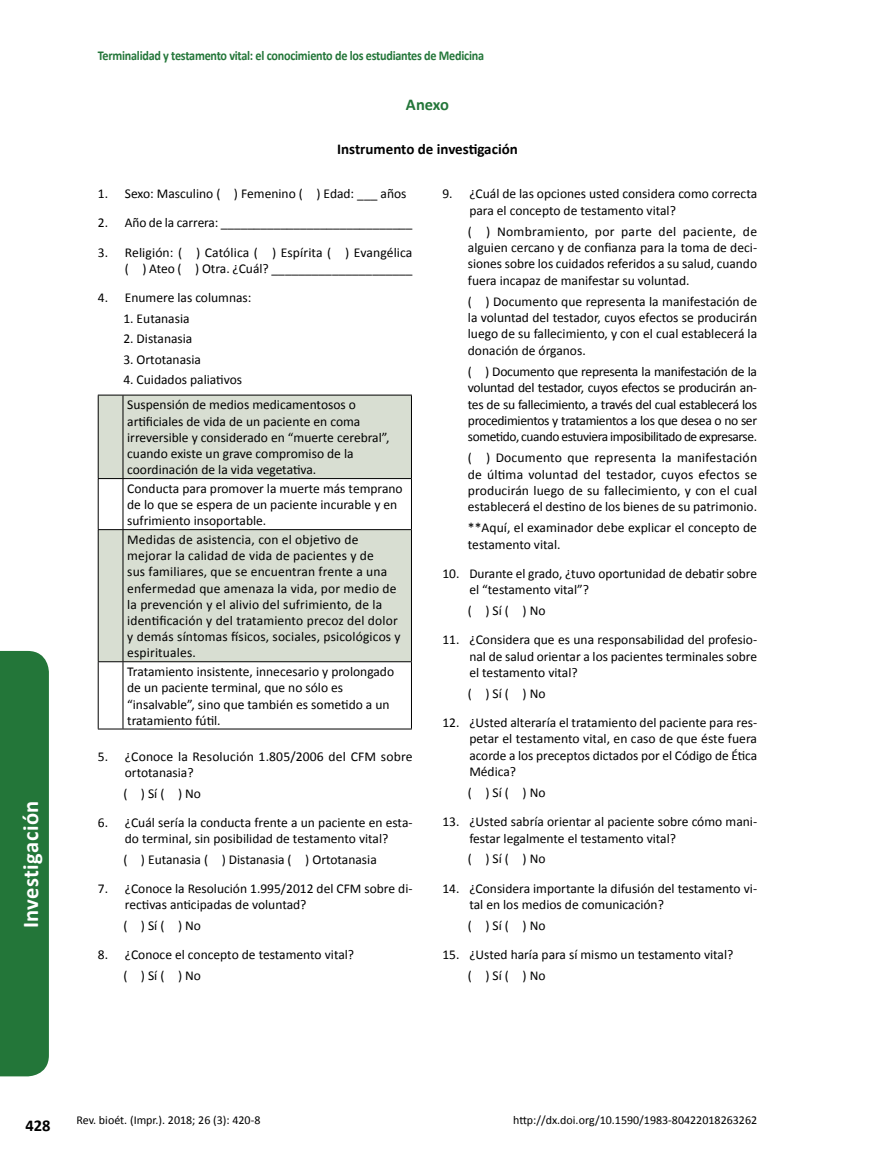
<style>
.page{position:relative;width:872px;height:1170px;background:#fff}
.page>*{position:absolute;margin:0;border:0;box-sizing:border-box;transform-origin:0 0}
.t1{font:700 22.5px "Calibri";letter-spacing:.02em;color:#fff}
.t2{font:700 16.5px "Calibri";letter-spacing:-.01em;color:#237639}
.t3{font:700 16.5px "Calibri";color:#000}
.t4{font:700 15px "Calibri";color:#000}
.t5{font:13.5px/16.5px "Calibri";color:#000}
.t6{font:700 13.5px "Calibri";letter-spacing:-.02em;color:#237639;scale:.9 1}
.t7{font:12px "Calibri";color:#000}
</style>
<div class="page">
<div style="left:99px;top:395px;width:312px;height:83px;background:#d8ded2"></div>
<svg style="left:99px;top:479px;width:312px;height:249px;fill:#d8ded2"></svg>
<svg style="left:98px;top:394px;width:25px;height:1px"></svg>
<hr style="left:98px;top:395px;width:1px;height:83px;background:#000">
<hr style="left:123px;top:394px;width:289px;height:1px;background:#000">
<hr style="left:123px;top:395px;width:1px;height:83px;background:#000">
<hr style="left:411px;top:395px;width:1px;height:83px;background:#000">
<svg style="left:98px;top:478px;width:25px;height:1px"></svg>
<hr style="left:98px;top:479px;width:1px;height:50px;background:#000">
<hr style="left:123px;top:478px;width:289px;height:1px;background:#000">
<hr style="left:123px;top:479px;width:1px;height:50px;background:#000">
<hr style="left:411px;top:479px;width:1px;height:50px;background:#000">
<svg style="left:98px;top:529px;width:25px;height:1px"></svg>
<hr style="left:98px;top:530px;width:1px;height:131px;background:#000">
<hr style="left:123px;top:529px;width:289px;height:1px;background:#000">
<hr style="left:123px;top:530px;width:1px;height:131px;background:#000">
<hr style="left:411px;top:530px;width:1px;height:131px;background:#000">
<svg style="left:98px;top:661px;width:25px;height:1px"></svg>
<hr style="left:98px;top:662px;width:1px;height:66px;background:#000">
<hr style="left:123px;top:661px;width:289px;height:1px;background:#000">
<hr style="left:123px;top:662px;width:1px;height:66px;background:#000">
<hr style="left:411px;top:662px;width:1px;height:66px;background:#000">
<svg style="left:98px;top:728px;width:25px;height:1px"></svg>
<hr style="left:123px;top:728px;width:289px;height:1px;background:#000">
<div style="left:0;top:651px;width:49px;height:425px;background:#237639"></div>
<h1 class="t1" style="left:16px;top:928px;width:129px;rotate:-90deg">Investigación</h1>
<p class="t6" style="left:98px;top:47px;width:430px">Terminalidad y testamento vital: el conocimiento de los estudiantes de Medicina</p>
<p class="t2" style="left:406px;top:94px;width:44px">Anexo</p>
<p class="t4" style="left:337px;top:139px;width:182px">Instrumento de investigación</p>
<p class="t5" style="left:98px;top:186px;width:310px">1. Sexo: Masculino ( ) Femenino ( ) Edad: ___ años</p>
<p class="t5" style="left:98px;top:215px;width:316px">2. Año de la carrera: _____________________________</p>
<p class="t5" style="left:98px;top:244px;width:316px;text-align:right">3. Religión: ( ) Católica ( ) Espírita ( ) Evangélica ( ) Ateo ( ) Otra. ¿Cuál? _____________________</p>
<p class="t5" style="left:98px;top:289px;width:155px">4. Enumere las columnas:</p>
<p class="t5" style="left:123px;top:310px;width:68px">1. Eutanasia</p>
<p class="t5" style="left:123px;top:330px;width:71px">2. Distanasia</p>
<p class="t5" style="left:123px;top:351px;width:79px">3. Ortotanasia</p>
<p class="t5" style="left:123px;top:367px;width:234px;line-height:25px">4. Cuidados paliativos<br>Suspensión de medios medicamentosos o</p>
<p class="t5" style="left:127px;top:413px;width:264px">artificiales de vida de un paciente en coma irreversible y considerado en “muerte cerebral”, cuando existe un grave compromiso de la coordinación de la vida vegetativa.</p>
<p class="t5" style="left:127px;top:480px;width:277px">Conducta para promover la muerte más temprano de lo que se espera de un paciente incurable y en sufrimiento insoportable.</p>
<p class="t5" style="left:127px;top:531px;width:275px">Medidas de asistencia, con el objetivo de mejorar la calidad de vida de pacientes y de<br>sus familiares, que se encuentran frente a una enfermedad que amenaza la vida, por medio de la prevención y el alivio del sufrimiento, de la identificación y del tratamiento precoz del dolor y demás síntomas físicos, sociales, psicológicos y espirituales.</p>
<p class="t5" style="left:127px;top:663px;width:268px">Tratamiento insistente, innecesario y prolongado de un paciente terminal, que no sólo es “insalvable”, sino que también es sometido a un tratamiento fútil.</p>
<p class="t5" style="left:125px;top:748px;width:289px;text-indent:-27px">5. ¿Conoce la Resolución 1.805/2006 del CFM sobre ortotanasia?</p>
<p class="t5" style="left:123px;top:785px;width:79px">( ) Sí ( ) No</p>
<p class="t5" style="left:98px;top:814px;width:316px;text-align:center">6. ¿Cuál sería la conducta frente a un paciente en esta&shy;do terminal, sin posibilidad de testamento vital?</p>
<p class="t5" style="left:123px;top:851px;width:255px">( ) Eutanasia ( ) Distanasia ( ) Ortotanasia</p>
<p class="t5" style="left:125px;top:880px;width:289px;text-indent:-27px">7. ¿Conoce la Resolución 1.995/2012 del CFM sobre di&shy;rectivas anticipadas de voluntad?</p>
<p class="t5" style="left:123px;top:917px;width:79px">( ) Sí ( ) No</p>
<p class="t5" style="left:123px;top:944px;width:232px;line-height:20.5px;text-indent:-26px">8. ¿Conoce el concepto de testamento vital? ( ) Sí ( ) No</p>
<p class="t5" style="left:469px;top:186px;width:289px;text-indent:-27px">9. ¿Cuál de las opciones usted considera como correcta para el concepto de testamento vital?</p>
<p class="t5" style="left:468px;top:223px;width:291px;text-align:justify">( ) Nombramiento, por parte del paciente, de alguien cercano y de confianza para la toma de deci&shy;siones sobre los cuidados referidos a su salud, cuando fuera incapaz de manifestar su voluntad.</p>
<p class="t5" style="left:468px;top:293px;width:291px;text-align:justify">( ) Documento que representa la manifestación de la voluntad del testador, cuyos efectos se producirán luego de su fallecimiento, y con el cual establecerá la donación de órganos.</p>
<p class="t5" style="left:468px;top:363px;width:291px;text-align:justify">( ) Documento que representa la manifestación de la voluntad del testador, cuyos efectos se producirán an&shy;tes de su fallecimiento, a través del cual establecerá los procedimientos y tratamientos a los que desea o no ser sometido, cuando estuviera imposibilitado de expresarse.</p>
<p class="t5" style="left:468px;top:449px;width:291px;text-align:justify">( ) Documento que representa la manifestación de última voluntad del testador, cuyos efectos se producirán luego de su fallecimiento, y con el cual establecerá el destino de los bienes de su patrimonio.</p>
<p class="t5" style="left:468px;top:519px;width:291px">**Aquí, el examinador debe explicar el concepto de testamento vital.</p>
<p class="t5" style="left:469px;top:565px;width:289px;text-indent:-27px">10. Durante el grado, ¿tuvo oportunidad de debatir sobre el “testamento vital”?</p>
<p class="t5" style="left:468px;top:602px;width:79px">( ) Sí ( ) No</p>
<p class="t5" style="left:469px;top:631px;width:289px;text-align:justify;text-indent:-27px">11. ¿Considera que es una responsabilidad del profesio&shy;nal de salud orientar a los pacientes terminales sobre el testamento vital?</p>
<p class="t5" style="left:468px;top:685px;width:79px">( ) Sí ( ) No</p>
<p class="t5" style="left:469px;top:714px;width:289px;text-align:justify;text-indent:-27px">12. ¿Usted alteraría el tratamiento del paciente para res&shy;petar el testamento vital, en caso de que éste fuera acorde a los preceptos dictados por el Código de Ética Médica?</p>
<p class="t5" style="left:468px;top:784px;width:79px">( ) Sí ( ) No</p>
<p class="t5" style="left:469px;top:813px;width:289px;text-indent:-27px">13. ¿Usted sabría orientar al paciente sobre cómo mani&shy;festar legalmente el testamento vital?</p>
<p class="t5" style="left:468px;top:850px;width:79px">( ) Sí ( ) No</p>
<p class="t5" style="left:469px;top:879px;width:289px;text-indent:-27px">14. ¿Considera importante la difusión del testamento vi&shy;tal en los medios de comunicación?</p>
<p class="t5" style="left:468px;top:916px;width:79px">( ) Sí ( ) No</p>
<p class="t5" style="left:468px;top:943px;width:267px;line-height:20.7px;text-indent:-26px">15. ¿Usted haría para sí mismo un testamento vital? ( ) Sí ( ) No</p>
<p class="t3" style="left:26px;top:1115px;width:27px">428</p>
<p class="t7" style="left:77px;top:1112px;width:185px">Rev. bioét. (Impr.). 2018; 26 (3): 420-8</p>
<p class="t7" style="left:513px;top:1112px;width:245px">http://dx.doi.org/10.1590/1983-80422018263262</p>
</div>
